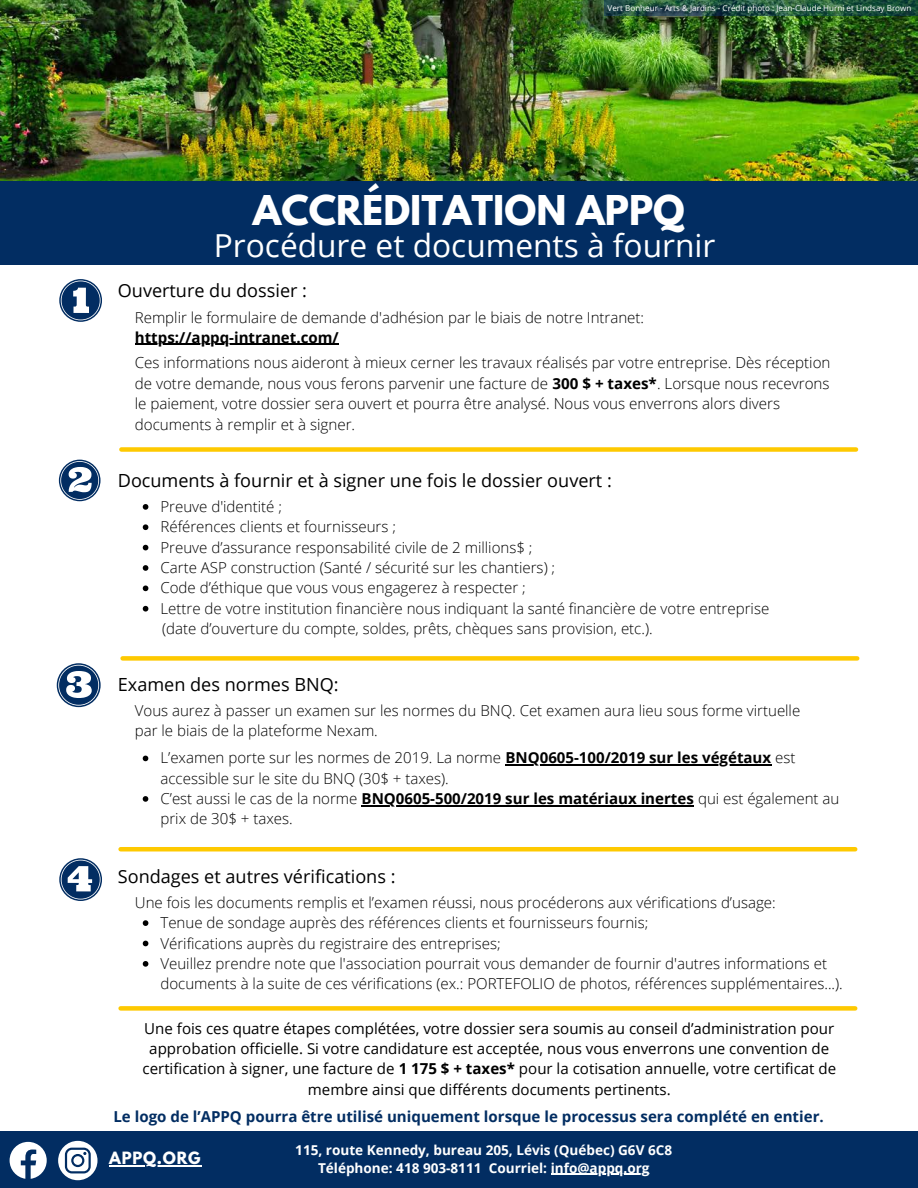
<style>
.page{position:relative;width:918px;height:1188px;background:#fff}
.page>*{position:absolute;margin:0;border:0;box-sizing:border-box;transform-origin:0 0}
.t1{font:700 36.3px "League Spartan";color:#fff}
.t2{font:31.65px "Open Sans";color:#fff}
.t3{font:18.15px "Open Sans";color:#000}
.t4{font:300 15.15px/20.4px "Open Sans";color:#000}
.t5{font:15.15px/20.2px "Open Sans";color:#000;text-align:center}
.t6{font:700 15.15px "Open Sans";color:#022d62}
.t7{font:300 15px/20.2px "Open Sans";color:#000}
.t8{font:700 15px "Open Sans";color:#000}
.t9{font:700 15px "League Spartan";letter-spacing:.05em;color:#fff}
.t10{font:700 13.65px/18px "Open Sans";color:#fff;text-align:center}
.t11{font:8.1px "Open Sans";color:#fff}
.s1{font-weight:700}
</style>
<div class="page">
<div style="left:121px;top:447px;width:735px;height:5px;background:#fec900"></div>
<svg style="left:59px;top:279px;width:43px;height:43px"></svg>
<svg style="left:59px;top:460px;width:42px;height:41px"></svg>
<svg style="left:57px;top:663px;width:44px;height:44px"></svg>
<svg style="left:59px;top:858px;width:43px;height:43px"></svg>
<img style="left:0;top:0;width:918px;height:181px">
<div style="left:0;top:181px;width:918px;height:84px;background:#022d62"></div>
<div style="left:0;top:1132px;width:918px;height:56px;background:#022d62"></div>
<hr style="left:551px;top:1174px;width:99px;height:1px;background:#fff">
<div style="left:123px;top:656px;width:734px;height:5px;background:#fec900"></div>
<hr style="left:121px;top:847px;width:734px;height:4px;background:#fec900">
<div style="left:121px;top:1006px;width:734px;height:5px;background:#fec900"></div>
<svg style="left:10px;top:1142px;width:37px;height:37px"></svg>
<hr style="left:109px;top:1165px;width:92px;height:1px;background:#fff">
<svg style="left:58px;top:1141px;width:40px;height:39px"></svg>
<svg style="left:143px;top:504px;width:5px;height:6px"></svg>
<svg style="left:143px;top:524px;width:5px;height:6px"></svg>
<svg style="left:143px;top:545px;width:5px;height:5px"></svg>
<svg style="left:143px;top:565px;width:5px;height:6px"></svg>
<svg style="left:143px;top:586px;width:5px;height:5px"></svg>
<svg style="left:143px;top:606px;width:5px;height:6px"></svg>
<hr style="left:135px;top:344px;width:204px;height:1px;background:#000">
<svg style="left:143px;top:756px;width:5px;height:5px"></svg>
<hr style="left:505px;top:765px;width:267px;height:1px;background:#000">
<svg style="left:143px;top:796px;width:5px;height:6px"></svg>
<hr style="left:362px;top:805px;width:332px;height:1px;background:#000">
<svg style="left:143px;top:920px;width:5px;height:6px"></svg>
<svg style="left:143px;top:941px;width:5px;height:5px"></svg>
<svg style="left:143px;top:961px;width:5px;height:6px"></svg>
<svg style="left:604px;top:0;width:314px;height:16px;background:#245442"></svg>
<p class="t11" style="left:608px;top:2px;width:305px">Vert Bonheur - Arts &amp; Jardins - Crédit photo : Jean-Claude Hurni et Lindsay Brown</p>
<h1 class="t1" style="left:253px;top:193px;width:433px">ACCRÉDITATION APPQ</h1>
<h2 class="t2" style="left:214px;top:223px;width:503px">Procédure et documents à fournir</h2>
<p class="t3" style="left:118px;top:277px;width:191px">Ouverture du dossier :</p>
<p class="t7" style="left:135px;top:307px;width:511px">Remplir le formulaire de demande d'adhésion par le biais de notre Intranet:</p>
<p class="t8" style="left:135px;top:327px;width:205px">https://appq-intranet.com/</p>
<p class="t4" style="left:135px;top:352px;width:697px">Ces informations nous aideront à mieux cerner les travaux réalisés par votre entreprise. Dès réception de votre demande, nous vous ferons parvenir une facture de <span class="s1">300 $ + taxes*</span>. Lorsque nous recevrons le paiement, votre dossier sera ouvert et pourra être analysé. Nous vous enverrons alors divers documents à remplir et à signer.</p>
<p class="t3" style="left:118px;top:468px;width:496px">Documents à fournir et à signer une fois le dossier ouvert :</p>
<p class="t4" style="left:160px;top:496px;width:610px">Preuve d'identité ;<br>Références clients et fournisseurs ;<br>Preuve d’assurance responsabilité civile de 2 millions$ ;<br>Carte ASP construction (Santé / sécurité sur les chantiers) ;<br>Code d’éthique que vous vous engagerez à respecter ;<br>Lettre de votre institution financière nous indiquant la santé financière de votre entreprise (date d’ouverture du compte, soldes, prêts, chèques sans provision, etc.).</p>
<p class="t3" style="left:118px;top:672px;width:222px">Examen des normes BNQ:</p>
<p class="t7" style="left:135px;top:700px;width:667px">Vous aurez à passer un examen sur les normes du BNQ. Cet examen aura lieu sous forme virtuelle par le biais de la plateforme Nexam.</p>
<p class="t7" style="left:160px;top:748px;width:680px">L’examen porte sur les normes de 2019. La norme <span class="s1">BNQ0605-100/2019 sur les végétaux</span> est accessible sur le site du BNQ (30$ + taxes).<br>C’est aussi le cas de la norme <span class="s1">BNQ0605-500/2019 sur les matériaux inertes</span> qui est également au prix de 30$ + taxes.</p>
<p class="t3" style="left:118px;top:864px;width:279px">Sondages et autres vérifications :</p>
<p class="t4" style="left:135px;top:892px;width:642px">Une fois les documents remplis et l’examen réussi, nous procéderons aux vérifications d’usage:</p>
<p class="t4" style="left:160px;top:912px;width:684px">Tenue de sondage auprès des références clients et fournisseurs fournis;<br>Vérifications auprès du registraire des entreprises;<br>Veuillez prendre note que l'association pourrait vous demander de fournir d'autres informations et documents à la suite de ces vérifications (ex.: PORTEFOLIO de photos, références supplémentaires...).</p>
<p class="t5" style="left:143px;top:1018px;width:695px">Une fois ces quatre étapes complétées, votre dossier sera soumis au conseil d’administration pour approbation officielle. Si votre candidature est acceptée, nous vous enverrons une convention de certification à signer, une facture de <span class="s1">1 175 $ + taxes*</span> pour la cotisation annuelle, votre certificat de membre ainsi que différents documents pertinents.</p>
<p class="t6" style="left:113px;top:1106px;width:712px">Le logo de l’APPQ pourra être utilisé uniquement lorsque le processus sera complété en entier.</p>
<p class="t9" style="left:109px;top:1151px;width:93px">APPQ.ORG</p>
<p class="t10" style="left:295px;top:1140px;width:378px">115, route Kennedy, bureau 205, Lévis (Québec) G6V 6C8<br>Téléphone: 418 903-8111 Courriel: info@appq.org</p>
</div>
